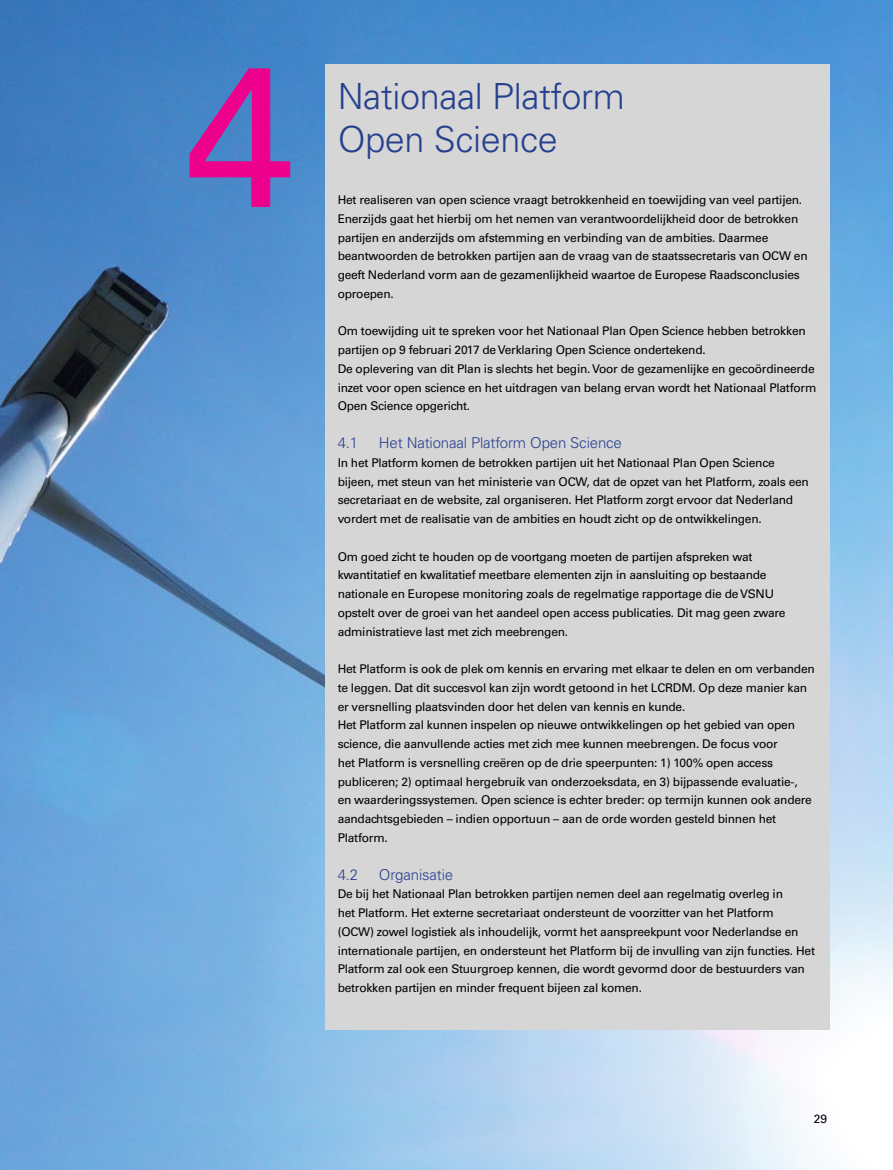
<style>
.page{position:relative;width:893px;height:1170px;background:#fff}
.page>*{position:absolute;margin:0;border:0;box-sizing:border-box;transform-origin:0 0}
.t1{font:197.7px "Univers LT Std";color:#ec008c}
.t2{font:300 36px/43.2px "Univers LT Std";letter-spacing:-.01em;color:#25408f}
.t3{font:300 15px "Univers LT Std";letter-spacing:-.01em;color:#25408f}
.t4{font:12px/18.8px "Univers LT Std";letter-spacing:-.02em;color:#000}
</style>
<div class="page">
<img style="left:0;top:0;width:893px;height:1169px">
<div style="left:325px;top:64px;width:504px;height:965px;background:#d7d6d6"></div>
<h1 class="t1" style="left:184px;top:20px;width:111px">4</h1>
<h2 class="t2" style="left:338px;top:75px;width:289px">Nationaal Platform<br>Open Science</h2>
<p class="t4" style="left:338px;top:190px;width:471px">Het realiseren van open science vraagt betrokkenheid en toewijding van veel partijen.<br>Enerzijds gaat het hierbij om het nemen van verantwoordelijkheid door de betrokken partijen en anderzijds om afstemming en verbinding van de ambities. Daarmee beantwoorden de betrokken partijen aan de vraag van de staatssecretaris van OCW en geeft Nederland vorm aan de gezamenlijkheid waartoe de Europese Raadsconclusies oproepen.</p>
<p class="t4" style="left:338px;top:322px;width:480px">Om toewijding uit te spreken voor het Nationaal Plan Open Science hebben betrokken partijen op 9 februari 2017 de Verklaring Open Science ondertekend.<br>De oplevering van dit Plan is slechts het begin. Voor de gezamenlijke en gecoördineerde inzet voor open science en het uitdragen van belang ervan wordt het Nationaal Platform Open Science opgericht.</p>
<p class="t3" style="left:338px;top:433px;width:22px">4.1</p>
<p class="t3" style="left:379px;top:433px;width:244px">Het Nationaal Platform Open Science</p>
<p class="t4" style="left:338px;top:453px;width:473px">In het Platform komen de betrokken partijen uit het Nationaal Plan Open Science bijeen, met steun van het ministerie van OCW, dat de opzet van het Platform, zoals een secretariaat en de website, zal organiseren. Het Platform zorgt ervoor dat Nederland vordert met de realisatie van de ambities en houdt zicht op de ontwikkelingen.</p>
<p class="t4" style="left:338px;top:547px;width:449px">Om goed zicht te houden op de voortgang moeten de partijen afspreken wat kwantitatief en kwalitatief meetbare elementen zijn in aansluiting op bestaande nationale en Europese monitoring zoals de regelmatige rapportage die de VSNU opstelt over de groei van het aandeel open access publicaties. Dit mag geen zware administratieve last met zich meebrengen.</p>
<p class="t4" style="left:338px;top:659px;width:479px">Het Platform is ook de plek om kennis en ervaring met elkaar te delen en om verbanden te leggen. Dat dit succesvol kan zijn wordt getoond in het LCRDM. Op deze manier kan er versnelling plaatsvinden door het delen van kennis en kunde.<br>Het Platform zal kunnen inspelen op nieuwe ontwikkelingen op het gebied van open science, die aanvullende acties met zich mee kunnen meebrengen. De focus voor<br>het Platform is versnelling creëren op de drie speerpunten: 1) 100% open access publiceren; 2) optimaal hergebruik van onderzoeksdata, en 3) bijpassende evaluatie-,<br>en waarderingssystemen. Open science is echter breder: op termijn kunnen ook andere aandachtsgebieden – indien opportuun – aan de orde worden gesteld binnen het Platform.</p>
<p class="t3" style="left:338px;top:865px;width:22px">4.2</p>
<p class="t3" style="left:379px;top:865px;width:76px">Organisatie</p>
<p class="t4" style="left:338px;top:884px;width:479px">De bij het Nationaal Plan betrokken partijen nemen deel aan regelmatig overleg in<br>het Platform. Het externe secretariaat ondersteunt de voorzitter van het Platform<br>(OCW) zowel logistiek als inhoudelijk, vormt het aanspreekpunt voor Nederlandse en internationale partijen, en ondersteunt het Platform bij de invulling van zijn functies. Het Platform zal ook een Stuurgroep kennen, die wordt gevormd door de bestuurders van betrokken partijen en minder frequent bijeen zal komen.</p>
<p class="t4" style="left:814px;top:1109px;width:15px">29</p>
</div>
